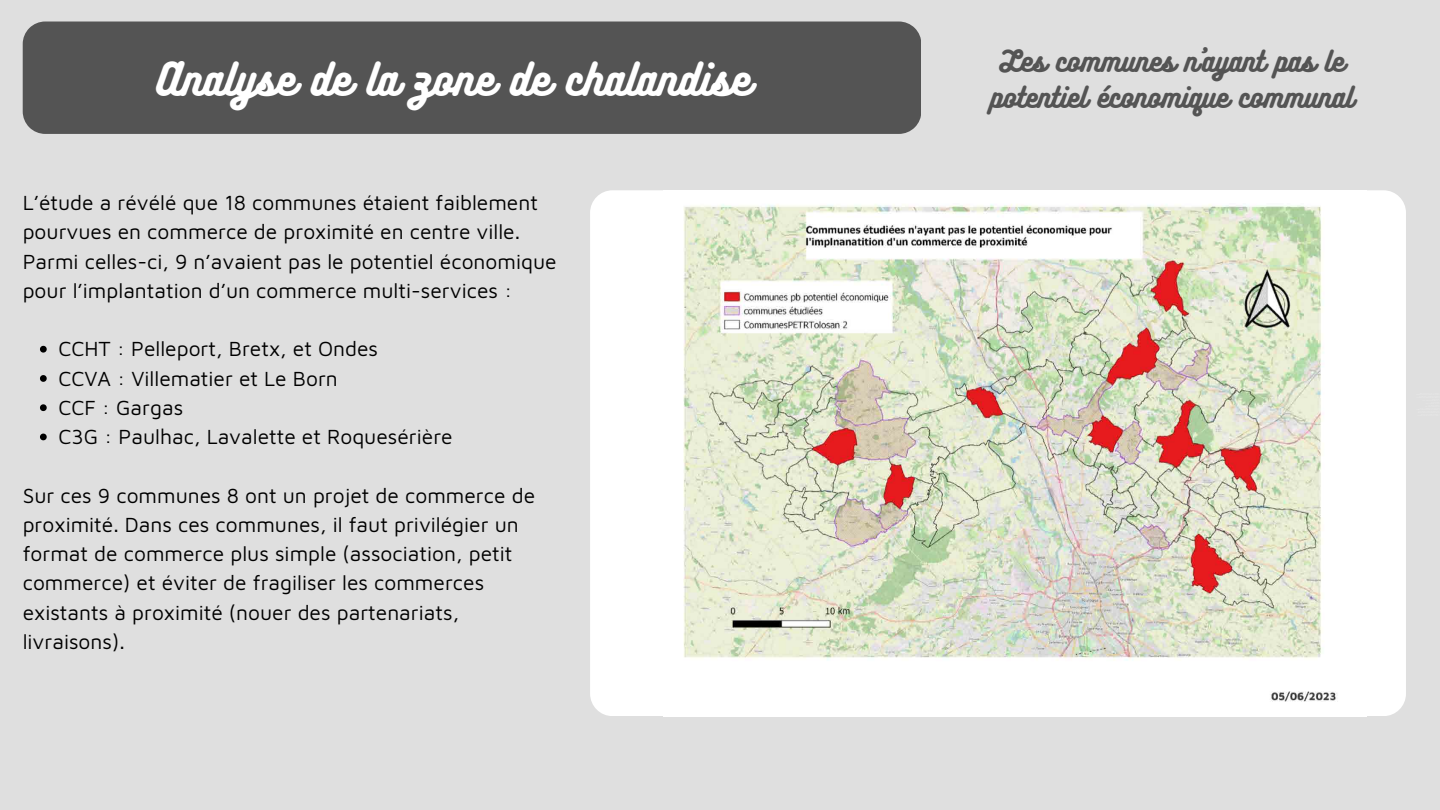
<style>
.page{position:relative;width:1440px;height:810px;background:#dfdfdf}
.page>*{position:absolute;margin:0;border:0;box-sizing:border-box;transform-origin:0 0}
.t1{font:40px "Bukhari Script";color:#fff}
.t2{font:26px/36px "Bukhari Script";color:#545454;text-align:center}
.t3{font:21px/29.2px "Maven Pro";color:#000}
</style>
<div class="page">
<div style="left:590px;top:190px;width:816px;height:526px;background:#fff;border-radius:22px"></div>
<div style="left:23px;top:22px;width:898px;height:112px;background:#545454"></div>
<img style="left:683px;top:204px;width:654px;height:498px">
<svg style="left:40px;top:346px;width:7px;height:7px"></svg>
<svg style="left:40px;top:375px;width:7px;height:7px"></svg>
<svg style="left:40px;top:404px;width:7px;height:7px"></svg>
<svg style="left:40px;top:434px;width:7px;height:6px"></svg>
<p class="t1" style="left:157px;top:53px;width:595px">Analyse de la zone de chalandise</p>
<p class="t3" style="left:23px;top:188px;width:535px">L’étude a révélé que 18 communes étaient faiblement pourvues en commerce de proximité en centre ville.<br>Parmi celles-ci, 9 n’avaient pas le potentiel économique pour l’implantation d’un commerce multi-services :</p>
<p class="t3" style="left:58px;top:334px;width:321px">CCHT : Pelleport, Bretx, et Ondes</p>
<p class="t3" style="left:58px;top:363px;width:281px">CCVA : Villematier et Le Born</p>
<p class="t3" style="left:58px;top:392px;width:126px">CCF : Gargas</p>
<p class="t3" style="left:58px;top:422px;width:396px">C3G : Paulhac, Lavalette et Roquesérière</p>
<p class="t3" style="left:23px;top:480px;width:514px">Sur ces 9 communes 8 ont un projet de commerce de proximité. Dans ces communes, il faut privilégier un format de commerce plus simple (association, petit commerce) et éviter de fragiliser les commerces existants à proximité (nouer des partenariats, livraisons).</p>
<p class="t2" style="left:991px;top:42px;width:364px">Les communes n’ayant pas le potentiel économique communal</p>
</div>
